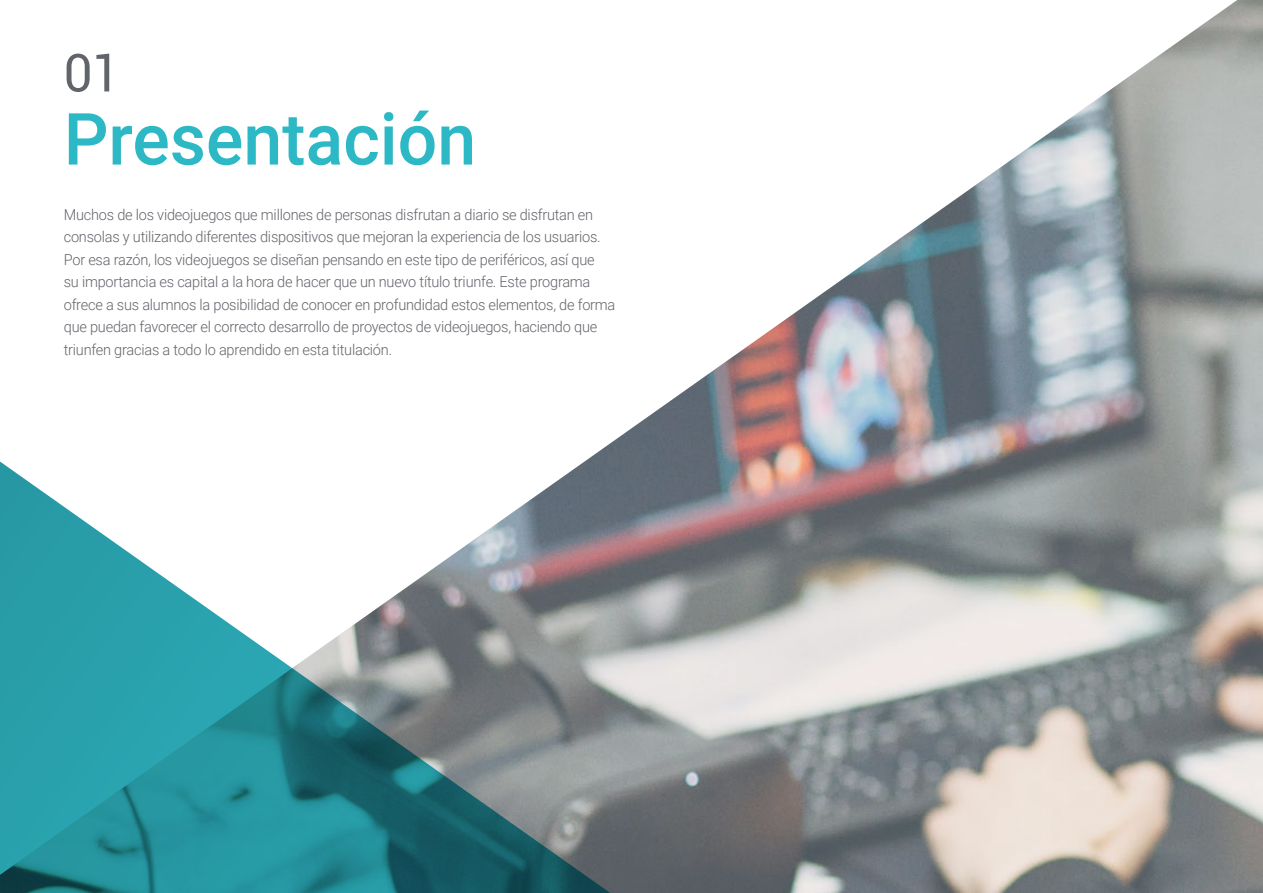
<style>
.page{position:relative;width:1263px;height:893px;background:#fff}
.page>*{position:absolute;margin:0;border:0;box-sizing:border-box;transform-origin:0 0}
.t1{font:500 72px "Roboto";color:#2db8c5}
.t2{font:52.5px "Roboto";color:#61646a}
.t3{font:300 15px/22.5px "Roboto";letter-spacing:-.015em;color:#61646a}
</style>
<div class="page">
<img style="left:606px;top:0;width:657px;height:893px">
<svg style="left:0;top:446px;width:640px;height:447px"></svg>
<h2 class="t2" style="left:64px;top:36px;width:58px">01</h2>
<h1 class="t1" style="left:64px;top:89px;width:414px">Presentación</h1>
<p class="t3" style="left:64px;top:202px;width:553px">Muchos de los videojuegos que millones de personas disfrutan a diario se disfrutan en consolas y utilizando diferentes dispositivos que mejoran la experiencia de los usuarios.<br>Por esa razón, los videojuegos se diseñan pensando en este tipo de periféricos, así que<br>su importancia es capital a la hora de hacer que un nuevo título triunfe. Este programa ofrece a sus alumnos la posibilidad de conocer en profundidad estos elementos, de forma que puedan favorecer el correcto desarrollo de proyectos de videojuegos, haciendo que triunfen gracias a todo lo aprendido en esta titulación.</p>
</div>
